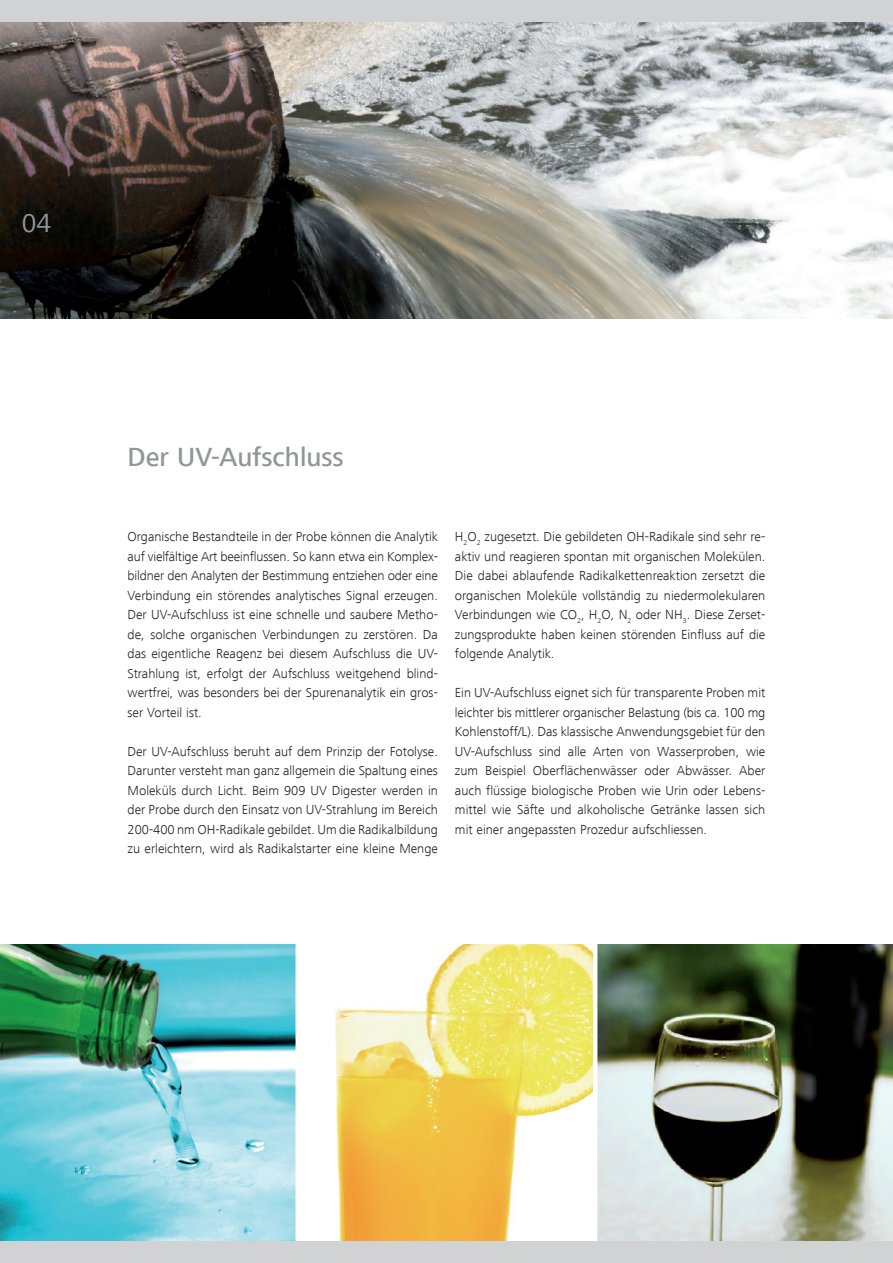
<style>
.page{position:relative;width:893px;height:1263px;background:#fff}
.page>*{position:absolute;margin:0;border:0;box-sizing:border-box;transform-origin:0 0}
.t1{font:500 27px "Frutiger Next LT";color:#939598}
.t2{font:27px "Frutiger Next LT";color:#939598}
.t3{font:300 13.5px/19.5px "Frutiger Next LT";color:#231f20}
</style>
<div class="page">
<img style="left:597px;top:944px;width:296px;height:298px">
<svg style="left:0;top:944px;width:295px;height:298px;background:#71bebf"></svg>
<svg style="left:300px;top:944px;width:293px;height:298px"></svg>
<img style="left:0;top:21px;width:893px;height:298px">
<div style="left:0;top:1242px;width:893px;height:21px;background:#d1d2d4"></div>
<div style="left:0;top:0;width:893px;height:21px;background:#d1d2d4"></div>
<h1 class="t2" style="left:22px;top:208px;width:31px">04</h1>
<h1 class="t1" style="left:128px;top:442px;width:218px">Der UV-Aufschluss</h1>
<p class="t3" style="left:128px;top:527px;width:312px">Organische Bestandteile in der Probe können die Analytik auf vielfältige Art beeinflussen. So kann etwa ein Komplex&shy;bildner den Analyten der Bestimmung entziehen oder eine Verbindung ein störendes analytisches Signal erzeugen.<br>Der UV-Aufschluss ist eine schnelle und saubere Metho&shy;de, solche organischen Verbindungen zu zerstören. Da das eigentliche Reagenz bei diesem Aufschluss die UV-Strahlung ist, erfolgt der Aufschluss weitgehend blind-- wertfrei, was besonders bei der Spurenanalytik ein gros&shy;ser Vorteil ist.</p>
<p class="t3" style="left:128px;top:741px;width:312px;text-align:justify">Der UV-Aufschluss beruht auf dem Prinzip der Fotolyse.<br>Darunter versteht man ganz allgemein die Spaltung eines Moleküls durch Licht. Beim 909 UV Digester werden in der Probe durch den Einsatz von UV-Strahlung im Bereich 200-400 nm OH-Radikale gebildet. Um die Radikalbildung zu erleichtern, wird als Radikalstarter eine kleine Menge</p>
<p class="t3" style="left:455px;top:527px;width:312px">H<sub>2</sub>O<sub>2</sub> zugesetzt. Die gebildeten OH-Radikale sind sehr re-- aktiv und reagieren spontan mit organischen Molekülen.<br>Die dabei ablaufende Radikalkettenreaktion zersetzt die organischen Moleküle vollständig zu niedermolekularen Verbindungen wie CO<sub>2</sub>, H<sub>2</sub>O, N<sub>2</sub> oder NH<sub>3</sub>. Diese Zerset&shy;zungsprodukte haben keinen störenden Einfluss auf die folgende Analytik.</p>
<p class="t3" style="left:455px;top:683px;width:312px">Ein UV-Aufschluss eignet sich für transparente Proben mit leichter bis mittlerer organischer Belastung (bis ca. 100 mg Kohlenstoff/L). Das klassische Anwendungsgebiet für den UV-Aufschluss sind alle Arten von Wasserproben, wie zum Beispiel Oberflächenwässer oder Abwässer. Aber auch flüssige biologische Proben wie Urin oder Lebens-- mittel wie Säfte und alkoholische Getränke lassen sich mit einer angepassten Prozedur aufschliessen.</p>
</div>
